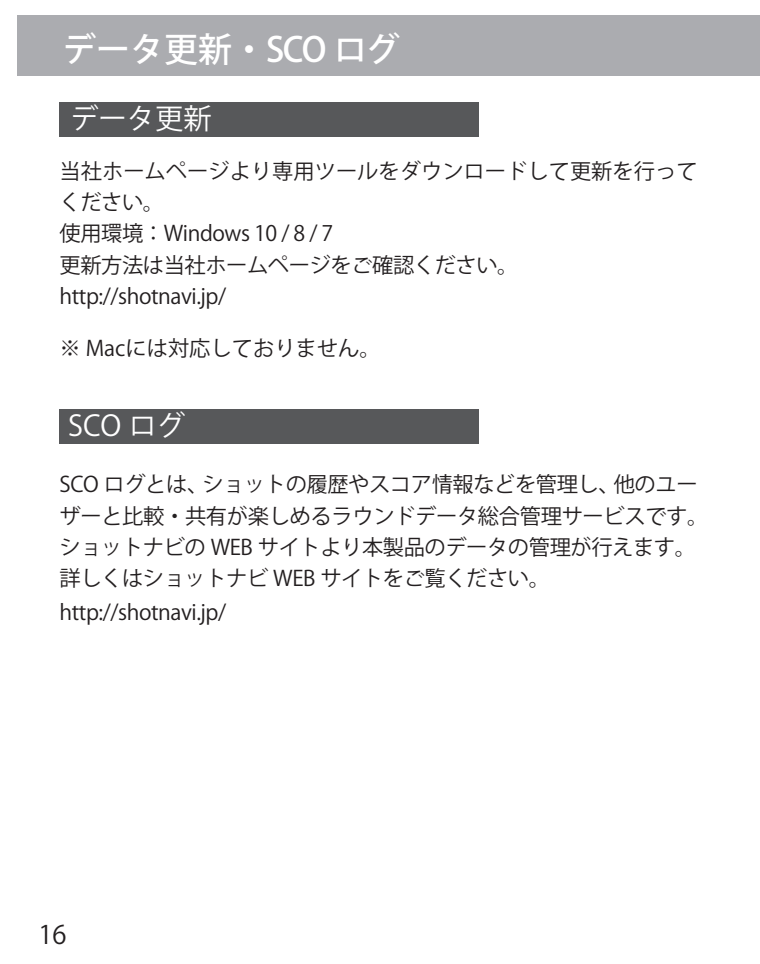
<style>
.page{position:relative;width:760px;height:964px;background:#fff}
.page>*{position:absolute;margin:0;border:0;box-sizing:border-box;transform-origin:0 0}
.t1{font:500 34px "Koz Go Pro";color:#fff}
.t2{font:28.4px "Koz Go Pro";color:#fff}
.t3{font:25.6px "Koz Go Pro";color:#231f20}
.t4{font:21.2px/31.2px "Koz Go Pro";letter-spacing:-.02em;color:#231f20}
.t5{font:21.2px "Koz Go Pro";color:#231f20}
</style>
<div class="page">
<div style="left:17px;top:15px;width:742px;height:60px;background:#abacb0"></div>
<hr style="left:759px;top:15px;width:1px;height:60px;background:#abacb0">
<div style="left:60px;top:409px;width:419px;height:34px;background:#57585a"></div>
<div style="left:60px;top:103px;width:419px;height:34px;background:#57585a"></div>
<h1 class="t1" style="left:62px;top:27px;width:339px">データ更新・SCO ログ</h1>
<h2 class="t2" style="left:70px;top:100px;width:143px">データ更新</h2>
<p class="t4" style="left:60px;top:156px;width:639px">当社ホームページより専用ツールをダウンロードして更新を行ってください。<br>使用環境：Windows 10 / 8 / 7<br>更新方法は当社ホームページをご確認ください。<br>http://shotnavi.jp/</p>
<p class="t5" style="left:60px;top:335px;width:323px">※ Macには対応しておりません。</p>
<h2 class="t2" style="left:68px;top:407px;width:119px">SCO ログ</h2>
<p class="t4" style="left:60px;top:470px;width:650px">SCO ログとは、ショットの履歴やスコア情報などを管理し、他のユーザーと比較・共有が楽しめるラウンドデータ総合管理サービスです。ショットナビの WEB サイトより本製品のデータの管理が行えます。詳しくはショットナビ WEB サイトをご覧ください。</p>
<p class="t4" style="left:60px;top:597px;width:168px">http://shotnavi.jp/</p>
<p class="t3" style="left:39px;top:918px;width:30px">16</p>
</div>
